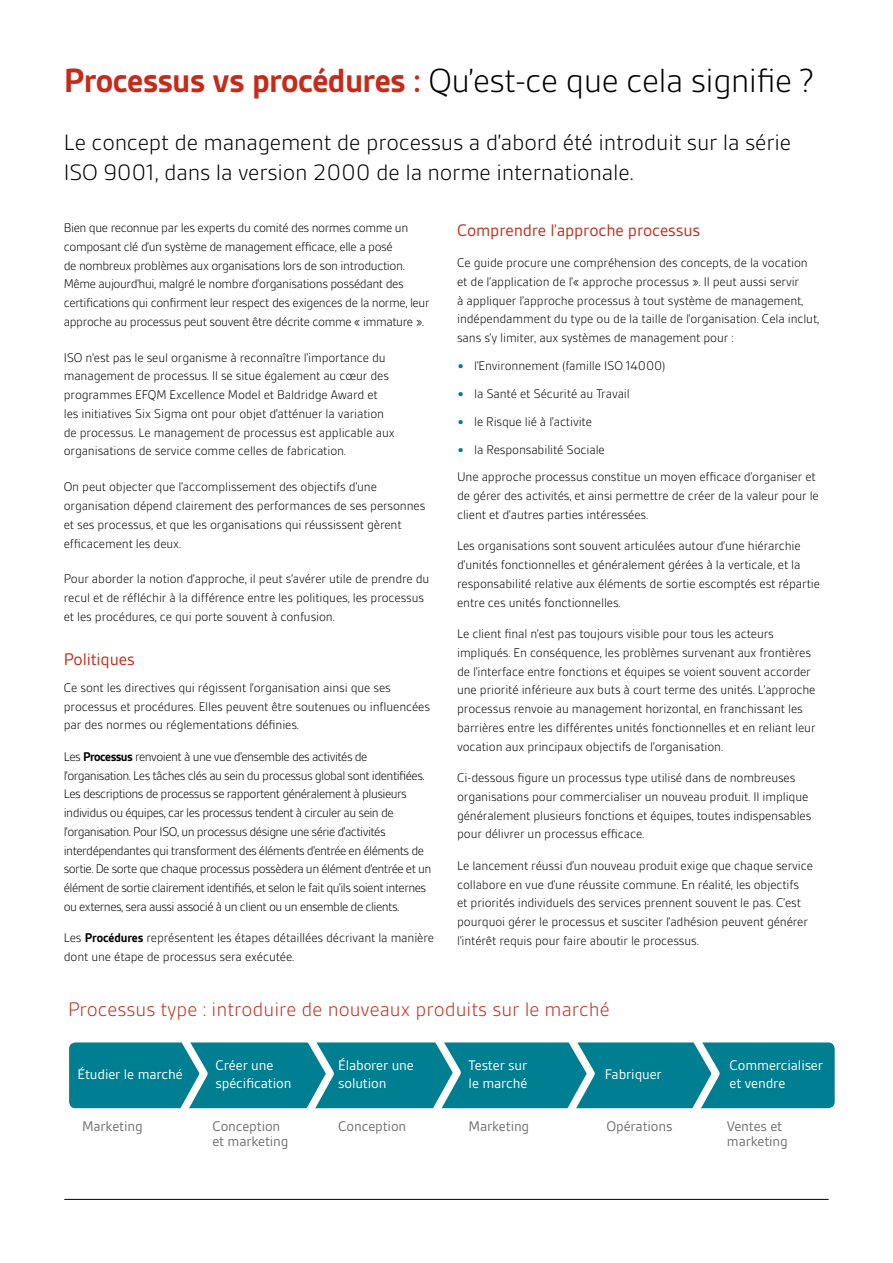
<style>
.page{position:relative;width:893px;height:1263px;background:#fff}
.page>*{position:absolute;margin:0;border:0;box-sizing:border-box;transform-origin:0 0}
.t1{font:300 36px "BSI Gesta";letter-spacing:-.02em;color:#000}
.t2{font:300 24px/30px "BSI Gesta";letter-spacing:-.01em;color:#000}
.t3{font:300 21px "BSI Gesta";color:#c62a1b}
.t4{font:18px "BSI Gesta";letter-spacing:-.01em;color:#c62a1b}
.t5{font:15px/18px "BSI Gesta";letter-spacing:-.01em;color:#fff}
.t6{font:15px/15px "BSI Gesta";letter-spacing:-.01em;color:#706f6f}
.t7{font:300 13.5px/18.8px "BSI Gesta";letter-spacing:-.01em;color:#000}
.t8{font:300 13.5px/18.8px "BSI Gesta";letter-spacing:-.04em;color:#000}
.t9{font:300 13.5px/18.8px "BSI Gesta";letter-spacing:-.03em;color:#000}
.s1{font-weight:700;color:#c62a1b}
.s2{font-weight:700}
.s3{font-weight:700;font-size:18px;color:#007f92}
</style>
<div class="page">
<hr style="left:64px;top:1199px;width:765px;height:1px;background:#000">
<div style="left:69px;top:1042px;width:766px;height:66px;background:#007f92;border-radius:6px"></div>
<svg style="left:172px;top:1042px;width:41px;height:67px"></svg>
<svg style="left:299px;top:1042px;width:40px;height:67px"></svg>
<svg style="left:426px;top:1042px;width:40px;height:67px"></svg>
<svg style="left:559px;top:1042px;width:41px;height:67px"></svg>
<svg style="left:684px;top:1042px;width:40px;height:67px"></svg>
<h1 class="t1" style="left:64px;top:62px;width:752px"><span class="s1">Processus vs procédures :</span> Qu’est-ce que cela signifie ?</h1>
<h2 class="t2" style="left:64px;top:127px;width:729px">Le concept de management de processus a d’abord été introduit sur la série<br>ISO 9001, dans la version 2000 de la norme internationale.</h2>
<p class="t9" style="left:64px;top:219px;width:367px">Bien que reconnue par les experts du comité des normes comme un composant clé d’un système de management efficace, elle a posé<br>de nombreux problèmes aux organisations lors de son introduction.<br>Même aujourd’hui, malgré le nombre d’organisations possédant des certifications qui confirment leur respect des exigences de la norme, leur approche au processus peut souvent être décrite comme « immature ».</p>
<p class="t7" style="left:64px;top:348px;width:332px">ISO n’est pas le seul organisme à reconnaître l’importance du management de processus. Il se situe également au cœur des programmes EFQM Excellence Model et Baldridge Award et les initiatives Six Sigma ont pour objet d’atténuer la variation de processus. Le management de processus est applicable aux organisations de service comme celles de fabrication.</p>
<p class="t7" style="left:64px;top:478px;width:363px">On peut objecter que l’accomplissement des objectifs d’une organisation dépend clairement des performances de ses personnes et ses processus, et que les organisations qui réussissent gèrent efficacement les deux.</p>
<p class="t7" style="left:64px;top:570px;width:367px">Pour aborder la notion d’approche, il peut s’avérer utile de prendre du recul et de réfléchir à la différence entre les politiques, les processus et les procédures, ce qui porte souvent à confusion.</p>
<h3 class="t4" style="left:64px;top:649px;width:72px">Politiques</h3>
<p class="t7" style="left:64px;top:678px;width:368px">Ce sont les directives qui régissent l’organisation ainsi que ses processus et procédures. Elles peuvent être soutenues ou influencées par des normes ou réglementations définies.</p>
<p class="t8" style="left:64px;top:747px;width:369px">Les <span class="s2">Processus</span> renvoient à une vue d’ensemble des activités de l’organisation. Les tâches clés au sein du processus global sont identifiées.<br>Les descriptions de processus se rapportent généralement à plusieurs individus ou équipes, car les processus tendent à circuler au sein de l’organisation. Pour ISO, un processus désigne une série d’activités interdépendantes qui transforment des éléments d’entrée en éléments de sortie. De sorte que chaque processus possèdera un élément d’entrée et un élément de sortie clairement identifiés, et selon le fait qu’ils soient internes ou externes, sera aussi associé à un client ou un ensemble de clients.</p>
<p class="t7" style="left:64px;top:929px;width:372px">Les <span class="s2">Procédures</span> représentent les étapes détaillées décrivant la manière dont une étape de processus sera exécutée.</p>
<h3 class="t4" style="left:457px;top:220px;width:244px">Comprendre l’approche processus</h3>
<p class="t7" style="left:457px;top:253px;width:364px">Ce guide procure une compréhension des concepts, de la vocation et de l’application de l’« approche processus ». Il peut aussi servir<br>à appliquer l’approche processus à tout système de management, indépendamment du type ou de la taille de l’organisation. Cela inclut, sans s’y limiter, aux systèmes de management pour :</p>
<p class="t7" style="left:457px;top:356px;width:210px"><span class="s3">•</span> l’Environnement (famille ISO 14000)</p>
<p class="t7" style="left:457px;top:384px;width:174px"><span class="s3">•</span> la Santé et Sécurité au Travail</p>
<p class="t7" style="left:457px;top:412px;width:136px"><span class="s3">•</span> le Risque lié à l’activite</p>
<p class="t7" style="left:457px;top:436px;width:360px;line-height:27.3px"><span class="s3">•</span> la Responsabilité Sociale<br>Une approche processus constitue un moyen efficace d’organiser et</p>
<p class="t7" style="left:457px;top:486px;width:363px">de gérer des activités, et ainsi permettre de créer de la valeur pour le client et d’autres parties intéressées.</p>
<p class="t7" style="left:457px;top:537px;width:364px">Les organisations sont souvent articulées autour d’une hiérarchie d’unités fonctionnelles et généralement gérées à la verticale, et la responsabilité relative aux éléments de sortie escomptés est répartie entre ces unités fonctionnelles.</p>
<p class="t7" style="left:457px;top:624px;width:360px">Le client final n’est pas toujours visible pour tous les acteurs impliqués. En conséquence, les problèmes survenant aux frontières de l’interface entre fonctions et équipes se voient souvent accorder une priorité inférieure aux buts à court terme des unités. L’approche processus renvoie au management horizontal, en franchissant les barrières entre les différentes unités fonctionnelles et en reliant leur vocation aux principaux objectifs de l’organisation.</p>
<p class="t7" style="left:457px;top:768px;width:356px">Ci-dessous figure un processus type utilisé dans de nombreuses organisations pour commercialiser un nouveau produit. Il implique généralement plusieurs fonctions et équipes, toutes indispensables pour délivrer un processus efficace.</p>
<p class="t7" style="left:457px;top:856px;width:357px">Le lancement réussi d’un nouveau produit exige que chaque service collabore en vue d’une réussite commune. En réalité, les objectifs<br>et priorités individuels des services prennent souvent le pas. C’est pourquoi gérer le processus et susciter l’adhésion peuvent générer l’intérêt requis pour faire aboutir le processus.</p>
<h3 class="t3" style="left:68px;top:998px;width:543px">Processus type : introduire de nouveaux produits sur le marché</h3>
<p class="t5" style="left:216px;top:1056px;width:77px">Créer une spécification</p>
<p class="t5" style="left:338px;top:1056px;width:77px">Élaborer une solution</p>
<p class="t5" style="left:469px;top:1056px;width:60px">Tester sur le marché</p>
<p class="t5" style="left:78px;top:1065px;width:107px">Étudier le marché</p>
<p class="t5" style="left:730px;top:1056px;width:95px">Commercialiser et vendre</p>
<p class="t5" style="left:605px;top:1065px;width:58px">Fabriquer</p>
<p class="t6" style="left:338px;top:1119px;width:70px">Conception</p>
<p class="t6" style="left:469px;top:1119px;width:62px">Marketing</p>
<p class="t6" style="left:606px;top:1119px;width:68px">Opérations</p>
<p class="t6" style="left:82px;top:1119px;width:62px">Marketing</p>
<p class="t6" style="left:212px;top:1119px;width:78px">Conception et marketing</p>
<p class="t6" style="left:727px;top:1119px;width:62px">Ventes et marketing</p>
</div>
